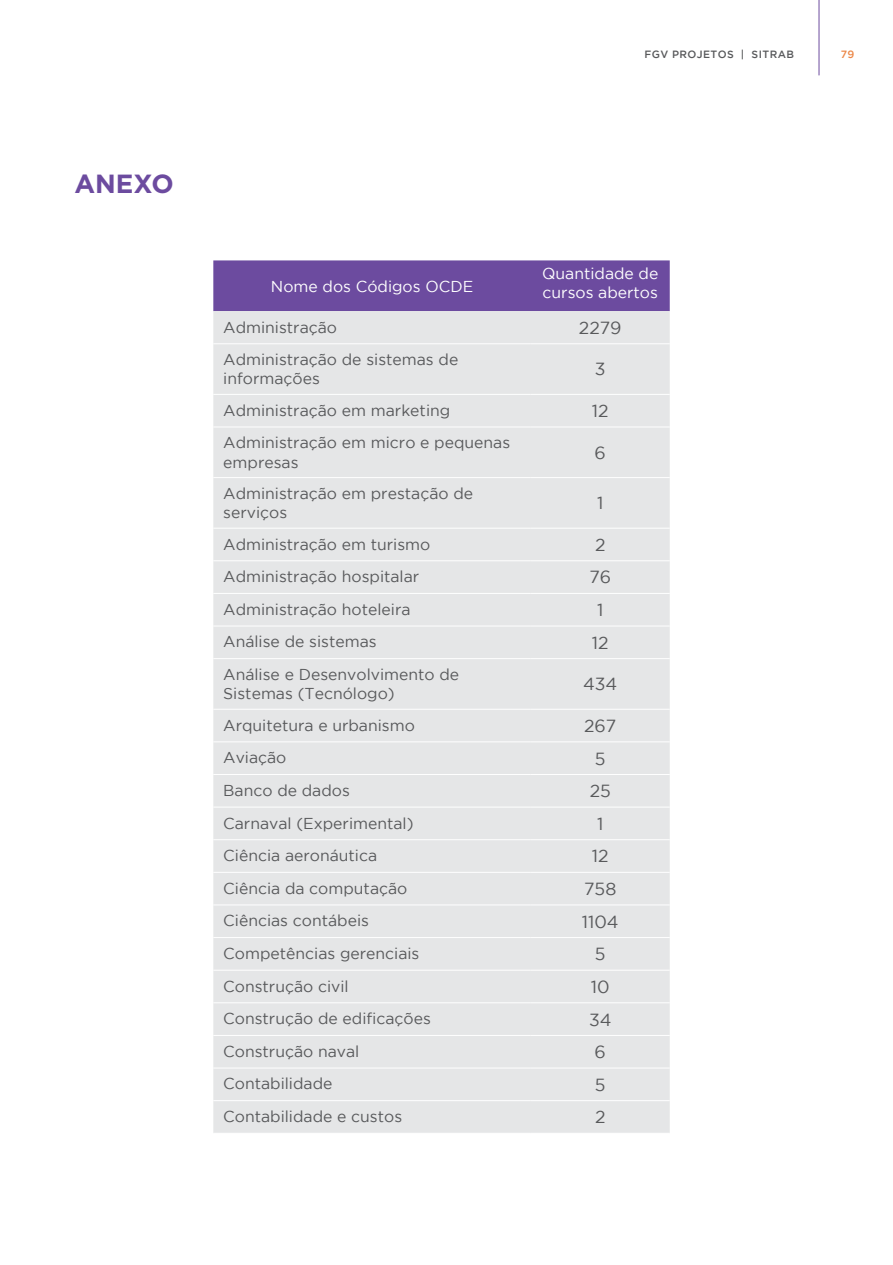
<style>
.page{position:relative;width:893px;height:1265px;background:#fff}
.page>*{position:absolute;margin:0;border:0;box-sizing:border-box;transform-origin:0 0}
.t1{font:700 26.25px "Gotham";color:#6c4b9f}
.t2{font:17.5px "Gotham";color:#58595b}
.t3{font:15.75px/19.2px "Gotham";color:#58595b}
.t4{font:15.75px/19.2px "Gotham";color:#fff}
.t5{font:500 10.5px "Gotham";letter-spacing:.04em;color:#58595b}
.t6{font:500 10.5px "Gotham";color:#ec8848}
</style>
<div class="page">
<hr style="left:819px;top:0;width:1px;height:75px;background:#6c4b9f">
<div style="left:213px;top:260px;width:457px;height:51px;background:#6c4b9f"></div>
<div style="left:213px;top:311px;width:457px;height:822px;background:#e5e6e7"></div>
<hr style="left:213px;top:343px;width:318px;height:1px;background:#fff">
<hr style="left:531px;top:343px;width:139px;height:1px;background:#fff">
<hr style="left:213px;top:394px;width:318px;height:1px;background:#fff">
<hr style="left:531px;top:394px;width:139px;height:1px;background:#fff">
<hr style="left:213px;top:427px;width:318px;height:1px;background:#fff">
<hr style="left:531px;top:427px;width:139px;height:1px;background:#fff">
<hr style="left:213px;top:477px;width:318px;height:1px;background:#fff">
<hr style="left:531px;top:477px;width:139px;height:1px;background:#fff">
<hr style="left:213px;top:528px;width:318px;height:1px;background:#fff">
<hr style="left:531px;top:528px;width:139px;height:1px;background:#fff">
<hr style="left:213px;top:560px;width:318px;height:1px;background:#fff">
<hr style="left:531px;top:560px;width:139px;height:1px;background:#fff">
<hr style="left:213px;top:593px;width:318px;height:1px;background:#fff">
<hr style="left:531px;top:593px;width:139px;height:1px;background:#fff">
<hr style="left:213px;top:626px;width:318px;height:1px;background:#fff">
<hr style="left:531px;top:626px;width:139px;height:1px;background:#fff">
<hr style="left:213px;top:658px;width:318px;height:1px;background:#fff">
<hr style="left:531px;top:658px;width:139px;height:1px;background:#fff">
<hr style="left:213px;top:709px;width:318px;height:1px;background:#fff">
<hr style="left:531px;top:709px;width:139px;height:1px;background:#fff">
<hr style="left:213px;top:741px;width:318px;height:1px;background:#fff">
<hr style="left:531px;top:741px;width:139px;height:1px;background:#fff">
<hr style="left:213px;top:774px;width:318px;height:1px;background:#fff">
<hr style="left:531px;top:774px;width:139px;height:1px;background:#fff">
<hr style="left:213px;top:807px;width:318px;height:1px;background:#fff">
<hr style="left:531px;top:807px;width:139px;height:1px;background:#fff">
<hr style="left:213px;top:839px;width:318px;height:1px;background:#fff">
<hr style="left:531px;top:839px;width:139px;height:1px;background:#fff">
<hr style="left:213px;top:872px;width:318px;height:1px;background:#fff">
<hr style="left:531px;top:872px;width:139px;height:1px;background:#fff">
<hr style="left:213px;top:904px;width:318px;height:1px;background:#fff">
<hr style="left:531px;top:904px;width:139px;height:1px;background:#fff">
<hr style="left:213px;top:937px;width:318px;height:1px;background:#fff">
<hr style="left:531px;top:937px;width:139px;height:1px;background:#fff">
<hr style="left:213px;top:970px;width:318px;height:1px;background:#fff">
<hr style="left:531px;top:970px;width:139px;height:1px;background:#fff">
<hr style="left:213px;top:1002px;width:318px;height:1px;background:#fff">
<hr style="left:531px;top:1002px;width:139px;height:1px;background:#fff">
<hr style="left:213px;top:1035px;width:318px;height:1px;background:#fff">
<hr style="left:531px;top:1035px;width:139px;height:1px;background:#fff">
<hr style="left:213px;top:1068px;width:318px;height:1px;background:#fff">
<hr style="left:531px;top:1068px;width:139px;height:1px;background:#fff">
<hr style="left:213px;top:1100px;width:318px;height:1px;background:#fff">
<hr style="left:531px;top:1100px;width:139px;height:1px;background:#fff">
<h1 class="t1" style="left:74px;top:168px;width:101px">ANEXO</h1>
<p class="t5" style="left:644px;top:49px;width:151px">FGV PROJETOS | SITRAB</p>
<p class="t6" style="left:841px;top:49px;width:15px">79</p>
<p class="t4" style="left:271px;top:276px;width:204px">Nome dos Códigos OCDE</p>
<p class="t4" style="left:542px;top:263px;width:118px">Quantidade de cursos abertos</p>
<p class="t3" style="left:223px;top:317px;width:115px">Administração</p>
<p class="t2" style="left:579px;top:318px;width:44px">2279</p>
<p class="t3" style="left:223px;top:350px;width:237px">Administração de sistemas de informações</p>
<p class="t2" style="left:595px;top:360px;width:12px">3</p>
<p class="t3" style="left:223px;top:400px;width:229px">Administração em marketing</p>
<p class="t2" style="left:592px;top:401px;width:18px">12</p>
<p class="t3" style="left:223px;top:433px;width:288px">Administração em micro e pequenas empresas</p>
<p class="t2" style="left:595px;top:443px;width:13px">6</p>
<p class="t3" style="left:223px;top:484px;width:251px">Administração em prestação de serviços</p>
<p class="t2" style="left:597px;top:493px;width:8px">1</p>
<p class="t3" style="left:223px;top:534px;width:209px">Administração em turismo</p>
<p class="t2" style="left:595px;top:535px;width:12px">2</p>
<p class="t3" style="left:223px;top:567px;width:198px">Administração hospitalar</p>
<p class="t2" style="left:589px;top:568px;width:23px">76</p>
<p class="t3" style="left:223px;top:599px;width:189px">Administração hoteleira</p>
<p class="t2" style="left:597px;top:600px;width:8px">1</p>
<p class="t3" style="left:223px;top:632px;width:155px">Análise de sistemas</p>
<p class="t2" style="left:592px;top:633px;width:18px">12</p>
<p class="t3" style="left:223px;top:665px;width:237px">Análise e Desenvolvimento de<br>Sistemas (Tecnólogo)</p>
<p class="t2" style="left:583px;top:674px;width:36px">434</p>
<p class="t3" style="left:223px;top:715px;width:193px">Arquitetura e urbanismo</p>
<p class="t2" style="left:584px;top:716px;width:34px">267</p>
<p class="t3" style="left:223px;top:748px;width:65px">Aviação</p>
<p class="t2" style="left:595px;top:749px;width:12px">5</p>
<p class="t3" style="left:223px;top:780px;width:128px">Banco de dados</p>
<p class="t2" style="left:590px;top:781px;width:23px">25</p>
<p class="t3" style="left:223px;top:813px;width:192px">Carnaval (Experimental)</p>
<p class="t2" style="left:597px;top:814px;width:8px">1</p>
<p class="t3" style="left:223px;top:846px;width:155px">Ciência aeronáutica</p>
<p class="t2" style="left:592px;top:847px;width:18px">12</p>
<p class="t3" style="left:223px;top:878px;width:186px">Ciência da computação</p>
<p class="t2" style="left:584px;top:879px;width:34px">758</p>
<p class="t3" style="left:223px;top:911px;width:147px">Ciências contábeis</p>
<p class="t2" style="left:582px;top:912px;width:38px">1104</p>
<p class="t3" style="left:223px;top:944px;width:198px">Competências gerenciais</p>
<p class="t2" style="left:595px;top:944px;width:12px">5</p>
<p class="t3" style="left:223px;top:976px;width:127px">Construção civil</p>
<p class="t2" style="left:591px;top:977px;width:20px">10</p>
<p class="t3" style="left:223px;top:1009px;width:209px">Construção de edificações</p>
<p class="t2" style="left:589px;top:1010px;width:24px">34</p>
<p class="t3" style="left:223px;top:1041px;width:138px">Construção naval</p>
<p class="t2" style="left:595px;top:1042px;width:13px">6</p>
<p class="t3" style="left:223px;top:1074px;width:111px">Contabilidade</p>
<p class="t2" style="left:595px;top:1075px;width:12px">5</p>
<p class="t3" style="left:223px;top:1107px;width:180px">Contabilidade e custos</p>
<p class="t2" style="left:595px;top:1107px;width:12px">2</p>
</div>
